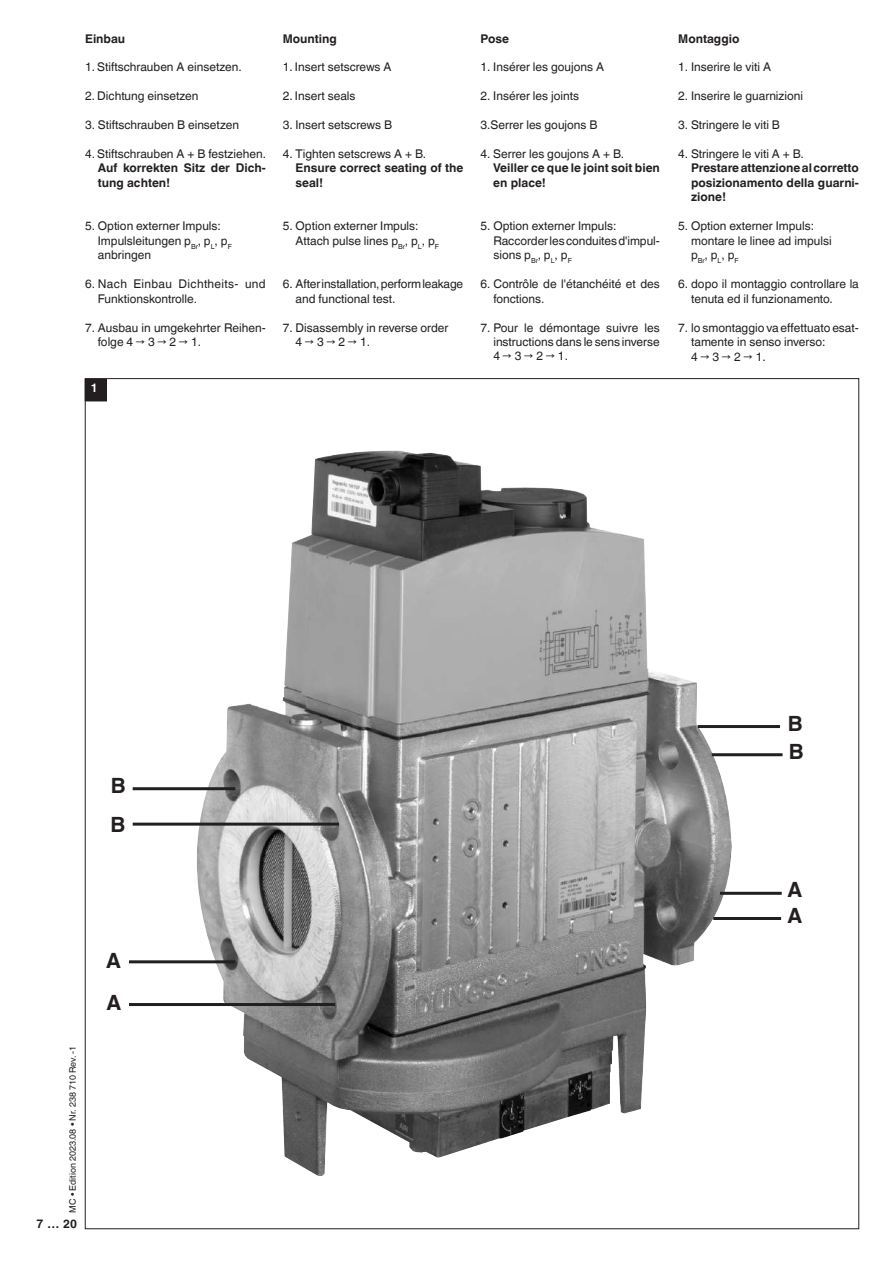
<style>
.page{position:relative;width:893px;height:1263px;background:#fff}
.page>*{position:absolute;margin:0;border:0;box-sizing:border-box;transform-origin:0 0}
.t1{font:700 21px/38.2px "Helvetica World";color:#231f20}
.t2{font:12px/14.4px "Helvetica World";color:#231f20}
.t3{font:700 12px/14.4px "Helvetica World";color:#231f20}
.t4{font:12px/14.4px "Helvetica World";letter-spacing:.025em;color:#231f20}
.t5{font:700 12px "Helvetica World";color:#fff}
.t6{font:9px "Helvetica World";color:#231f20}
</style>
<div class="page">
<img style="left:194px;top:450px;width:540px;height:726px">
<hr style="left:720px;top:892px;width:62px;height:3px;background:#231f20">
<hr style="left:698px;top:725px;width:82px;height:3px;background:#231f20">
<div style="left:85px;top:379px;width:21px;height:22px;background:#231f20"></div>
<div style="left:85px;top:379px;width:22px;height:22px;border:1px solid #231f20"></div>
<hr style="left:712px;top:753px;width:70px;height:3px;background:#231f20">
<hr style="left:713px;top:917px;width:68px;height:3px;background:#231f20">
<hr style="left:129px;top:1003px;width:206px;height:3px;background:#231f20">
<hr style="left:129px;top:960px;width:106px;height:3px;background:#231f20">
<hr style="left:133px;top:823px;width:206px;height:3px;background:#231f20">
<hr style="left:133px;top:787px;width:102px;height:3px;background:#231f20">
<p class="t3" style="left:85px;top:31px;width:42px">Einbau</p>
<p class="t2" style="left:85px;top:60px;width:158px">1. Stiftschrauben A einsetzen.</p>
<p class="t2" style="left:85px;top:89px;width:115px">2. Dichtung einsetzen</p>
<p class="t2" style="left:85px;top:118px;width:155px">3. Stiftschrauben B einsetzen</p>
<p class="t2" style="left:85px;top:147px;width:182px">4. Stiftschrauben A + B festziehen.</p>
<p class="t3" style="left:98px;top:161px;width:169px">Auf korrekten Sitz der Dich&shy;tung achten!</p>
<p class="t2" style="left:98px;top:219px;width:135px;text-indent:-13px">5. Option externer Impuls:<br>Impulsleitungen p<sub>Br</sub>, p<sub>L</sub>, p<sub>F </sub>anbringen</p>
<p class="t4" style="left:98px;top:277px;width:169px;text-indent:-13px">6. Nach Einbau Dichtheits- und<br>Funktionskontrolle.</p>
<p class="t2" style="left:98px;top:320px;width:169px;text-indent:-13px">7. Ausbau in umgekehrter Reihen&shy;folge 4 → 3 → 2 → 1.</p>
<p class="t5" style="left:91px;top:381px;width:8px">1</p>
<p class="t3" style="left:283px;top:31px;width:56px">Mounting</p>
<p class="t2" style="left:283px;top:60px;width:110px">1. Insert setscrews A</p>
<p class="t2" style="left:283px;top:89px;width:74px">2. Insert seals</p>
<p class="t2" style="left:283px;top:118px;width:111px">3. Insert setscrews B</p>
<p class="t2" style="left:283px;top:147px;width:145px">4. Tighten setscrews A + B.</p>
<p class="t3" style="left:295px;top:161px;width:169px">Ensure correct seating of the seal!</p>
<p class="t2" style="left:296px;top:219px;width:145px;text-indent:-13px">5. Option externer Impuls:<br>Attach pulse lines p<sub>Br</sub>, p<sub>L</sub>, p<sub>F</sub></p>
<p class="t2" style="left:296px;top:277px;width:169px;text-indent:-13px">6. After installation, perform leakage and functional test.</p>
<p class="t2" style="left:296px;top:320px;width:154px;text-indent:-13px">7. Disassembly in reverse order<br>4 → 3 → 2 → 1.</p>
<p class="t3" style="left:481px;top:31px;width:30px">Pose</p>
<p class="t2" style="left:481px;top:60px;width:125px">1. Insérer les goujons A</p>
<p class="t2" style="left:481px;top:89px;width:100px">2. Insérer les joints</p>
<p class="t2" style="left:481px;top:118px;width:118px">3.Serrer les goujons B</p>
<p class="t2" style="left:481px;top:147px;width:145px">4. Serrer les goujons A + B.</p>
<p class="t3" style="left:493px;top:161px;width:168px">Veiller ce que le joint soit bien en place!</p>
<p class="t2" style="left:493px;top:219px;width:168px;text-indent:-13px">5. Option externer Impuls:<br>Raccorder les conduites d'impul&shy;sions p<sub>Br</sub>, p<sub>L</sub>, p<sub>F</sub></p>
<p class="t2" style="left:493px;top:277px;width:168px;text-indent:-13px">6. Contrôle de l'étanchéité et des fonctions.</p>
<p class="t2" style="left:493px;top:320px;width:168px;text-align:justify;text-indent:-13px">7. Pour le démontage suivre les instructions dans le sens inverse 4 → 3 → 2 → 1.</p>
<p class="t3" style="left:678px;top:31px;width:63px">Montaggio</p>
<p class="t2" style="left:678px;top:60px;width:94px">1. Inserire le viti A</p>
<p class="t2" style="left:678px;top:89px;width:126px">2. Inserire le guarnizioni</p>
<p class="t2" style="left:678px;top:118px;width:103px">3. Stringere le viti B</p>
<p class="t2" style="left:678px;top:147px;width:127px">4. Stringere le viti A + B.</p>
<p class="t3" style="left:691px;top:161px;width:169px;text-align:justify">Prestare attenzione al corretto posizionamento della guarni&shy;zione!</p>
<p class="t2" style="left:691px;top:219px;width:142px;text-indent:-13px">5. Option externer Impuls: montare le linee ad impulsi p<sub>Br</sub>, p<sub>L</sub>, p<sub>F</sub></p>
<p class="t2" style="left:691px;top:277px;width:169px;text-indent:-13px">6. dopo il montaggio controllare la tenuta ed il funzionamento.</p>
<p class="t2" style="left:691px;top:320px;width:169px;text-indent:-13px">7. lo smontaggio va effettuato esat&shy;tamente in senso inverso:<br>4 → 3 → 2 → 1.</p>
<h1 class="t1" style="left:111px;top:767px;width:16px">B<br>B</h1>
<p class="t6" style="left:68px;top:1213px;width:168px;rotate:-90deg">MC • Edition 2023.08 • Nr. 238 710 Rev. -1</p>
<p class="t3" style="left:37px;top:1216px;width:42px">7 … 20</p>
<h1 class="t1" style="left:106px;top:939px;width:17px;line-height:42.5px">A<br>A</h1>
<h1 class="t1" style="left:788px;top:705px;width:16px">B</h1>
<h1 class="t1" style="left:789px;top:733px;width:16px">B</h1>
<h1 class="t1" style="left:787px;top:871px;width:16px">A</h1>
<h1 class="t1" style="left:787px;top:896px;width:16px">A</h1>
</div>
